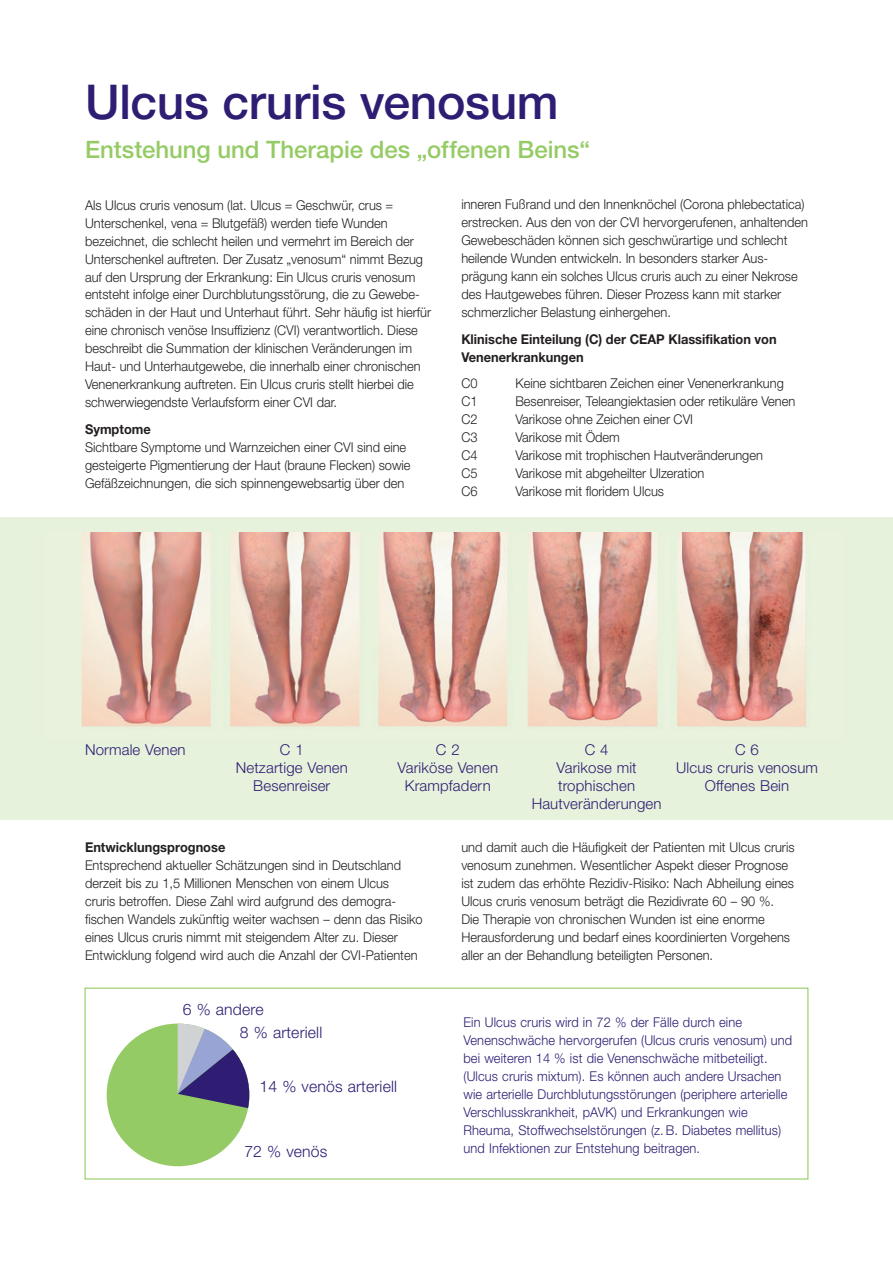
<style>
.page{position:relative;width:893px;height:1263px;background:#fff}
.page>*{position:absolute;margin:0;border:0;box-sizing:border-box;transform-origin:0 0}
.t1{font:500 48px "Helvetica Neue LT Std";letter-spacing:-.005em;color:#2e1d73}
.t2{font:500 24px "Helvetica Neue LT Std";color:#95cb64}
.t3{font:300 15.75px "Helvetica Neue LT Std";letter-spacing:.01em;color:#2e1d73}
.t4{font:300 15px/18px "Helvetica Neue LT Std";letter-spacing:.01em;color:#2e1d73;text-align:center}
.t5{font:300 13.5px/18px "Helvetica Neue LT Std";color:#231f20;scale:.95 1}
.t6{font:300 13.5px/18px "Helvetica Neue LT Std";letter-spacing:.01em;color:#2e1d73;scale:.95 1}
.t7{font:700 13.5px/18px "Helvetica Neue LT Std";color:#231f20;scale:.95 1}
</style>
<div class="page">
<div style="left:0;top:517px;width:893px;height:302px;background:#e7f2dc"></div>
<img style="left:81px;top:533px;width:725px;height:194px">
<div style="left:84px;top:987px;width:724px;height:192px;border:1px solid #95cb64"></div>
<div style="left:107px;top:1023px;width:142px;height:143px;background:#95cb64;border-radius:50%"></div>
<svg style="left:177px;top:1023px;width:72px;height:87px"></svg>
<h1 class="t1" style="left:85px;top:74px;width:475px">Ulcus cruris venosum</h1>
<h2 class="t2" style="left:85px;top:136px;width:506px">Entstehung und Therapie des „offenen Beins“</h2>
<p class="t5" style="left:85px;top:195px;width:366px">Als Ulcus cruris venosum (lat. Ulcus = Geschwür, crus = Unterschenkel, vena = Blutgefäß) werden tiefe Wunden bezeichnet, die schlecht heilen und vermehrt im Bereich der Unterschenkel auftreten. Der Zusatz „venosum“ nimmt Bezug auf den Ursprung der Erkrankung: Ein Ulcus cruris venosum entsteht infolge einer Durchblutungsstörung, die zu Gewebe&shy;schäden in der Haut und Unterhaut führt. Sehr häufig ist hierfür eine chronisch venöse Insuffizienz (CVI) verantwortlich. Diese beschreibt die Summation der klinischen Veränderungen im Haut- und Unterhautgewebe, die innerhalb einer chronischen Venenerkrankung auftreten. Ein Ulcus cruris stellt hierbei die schwerwiegendste Verlaufsform einer CVI dar.</p>
<p class="t7" style="left:85px;top:420px;width:71px">Symptome</p>
<p class="t5" style="left:85px;top:438px;width:344px">Sichtbare Symptome und Warnzeichen einer CVI sind eine gesteigerte Pigmentierung der Haut (braune Flecken) sowie<br>Gefäßzeichnungen, die sich spinnengewebsartig über den</p>
<p class="t5" style="left:461px;top:195px;width:366px">inneren Fußrand und den Innenknöchel (Corona phlebectatica) erstrecken. Aus den von der CVI hervorgerufenen, anhaltenden Gewebeschäden können sich geschwürartige und schlecht heilende Wunden entwickeln. In besonders starker Aus&shy;prägung kann ein solches Ulcus cruris auch zu einer Nekrose des Hautgewebes führen. Dieser Prozess kann mit starker schmerzlicher Belastung einhergehen.</p>
<p class="t7" style="left:461px;top:330px;width:333px">Klinische Einteilung (C) der CEAP Klassifikation von<br>Venenerkrankungen</p>
<p class="t5" style="left:461px;top:374px;width:19px">C0</p>
<p class="t5" style="left:515px;top:374px;width:284px">Keine sichtbaren Zeichen einer Venenerkrankung</p>
<p class="t5" style="left:461px;top:392px;width:19px">C1</p>
<p class="t5" style="left:515px;top:392px;width:296px">Besenreiser, Teleangiektasien oder retikuläre Venen</p>
<p class="t5" style="left:461px;top:410px;width:19px">C2</p>
<p class="t5" style="left:515px;top:410px;width:189px">Varikose ohne Zeichen einer CVI</p>
<p class="t5" style="left:461px;top:428px;width:19px">C3</p>
<p class="t5" style="left:515px;top:428px;width:112px">Varikose mit Ödem</p>
<p class="t5" style="left:461px;top:446px;width:19px">C4</p>
<p class="t5" style="left:515px;top:446px;width:262px">Varikose mit trophischen Hautveränderungen</p>
<p class="t5" style="left:461px;top:464px;width:19px">C5</p>
<p class="t5" style="left:515px;top:464px;width:201px">Varikose mit abgeheilter Ulzeration</p>
<p class="t5" style="left:461px;top:482px;width:19px">C6</p>
<p class="t5" style="left:515px;top:482px;width:158px">Varikose mit floridem Ulcus</p>
<p class="t4" style="left:85px;top:741px;width:102px">Normale Venen</p>
<p class="t4" style="left:236px;top:741px;width:114px">C 1<br>Netzartige Venen<br>Besenreiser</p>
<p class="t4" style="left:398px;top:741px;width:102px">C 2<br>Variköse Venen<br>Krampfadern</p>
<p class="t4" style="left:532px;top:741px;width:131px">C 4<br>Varikose mit trophischen<br>Hautveränderungen</p>
<p class="t4" style="left:676px;top:741px;width:143px">C 6<br>Ulcus cruris venosum<br>Offenes Bein</p>
<p class="t7" style="left:85px;top:837px;width:149px">Entwicklungsprognose</p>
<p class="t5" style="left:85px;top:855px;width:357px">Entsprechend aktueller Schätzungen sind in Deutschland derzeit bis zu 1,5 Millionen Menschen von einem Ulcus cruris betroffen. Diese Zahl wird aufgrund des demogra&shy;fischen Wandels zukünftig weiter wachsen – denn das Risiko eines Ulcus cruris nimmt mit steigendem Alter zu. Dieser Entwicklung folgend wird auch die Anzahl der CVI-Patienten</p>
<p class="t3" style="left:183px;top:999px;width:82px">6 % andere</p>
<p class="t3" style="left:240px;top:1023px;width:84px">8 % arteriell</p>
<p class="t3" style="left:260px;top:1077px;width:139px">14 % venös arteriell</p>
<p class="t3" style="left:244px;top:1141px;width:85px">72 % venös</p>
<p class="t5" style="left:461px;top:837px;width:352px">und damit auch die Häufigkeit der Patienten mit Ulcus cruris venosum zunehmen. Wesentlicher Aspekt dieser Prognose ist zudem das erhöhte Rezidiv-Risiko: Nach Abheilung eines Ulcus cruris venosum beträgt die Rezidivrate 60 – 90 %.<br>Die Therapie von chronischen Wunden ist eine enorme Herausforderung und bedarf eines koordinierten Vorgehens aller an der Behandlung beteiligten Personen.</p>
<p class="t6" style="left:463px;top:1013px;width:348px">Ein Ulcus cruris wird in 72 % der Fälle durch eine Venenschwäche hervorgerufen (Ulcus cruris venosum) und bei weiteren 14 % ist die Venenschwäche mitbeteiligt. (Ulcus cruris mixtum). Es können auch andere Ursachen wie arterielle Durchblutungsstörungen (periphere arterielle Verschlusskrankheit, pAVK) und Erkrankungen wie Rheuma, Stoffwechselstörungen (z. B. Diabetes mellitus) und Infektionen zur Entstehung beitragen.</p>
</div>
